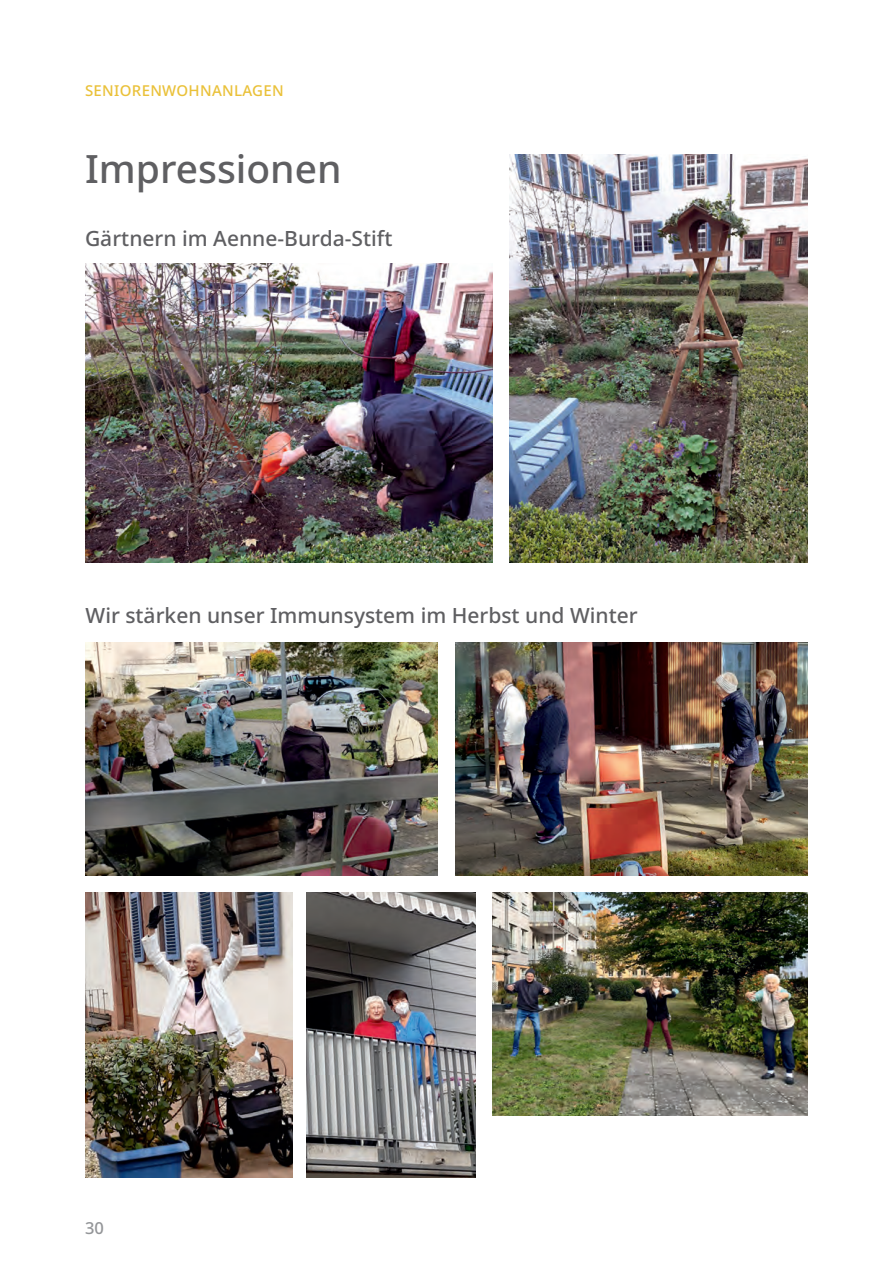
<style>
.page{position:relative;width:893px;height:1263px;background:#fff}
.page>*{position:absolute;margin:0;border:0;box-sizing:border-box;transform-origin:0 0}
.t1{font:500 39px "Noto Sans";color:#5f5f62}
.t2{font:500 21px "Noto Sans";color:#5f5f62}
.t3{font:500 16.5px "Noto Sans";color:#939598}
.t4{font:500 15px "Noto Sans";letter-spacing:.02em;color:#eac139}
</style>
<div class="page">
<img style="left:306px;top:892px;width:170px;height:286px">
<img style="left:85px;top:892px;width:208px;height:286px">
<img style="left:85px;top:264px;width:408px;height:298px">
<img style="left:85px;top:642px;width:353px;height:233px">
<img style="left:493px;top:892px;width:315px;height:224px">
<img style="left:455px;top:642px;width:353px;height:233px">
<img style="left:510px;top:154px;width:298px;height:408px">
<p class="t4" style="left:85px;top:80px;width:200px">SENIORENWOHNANLAGEN</p>
<h1 class="t1" style="left:85px;top:141px;width:258px">Impressionen</h1>
<p class="t2" style="left:85px;top:223px;width:309px">Gärtnern im Aenne-Burda-Stift</p>
<p class="t2" style="left:86px;top:600px;width:554px">Wir stärken unser Immunsystem im Herbst und Winter</p>
<p class="t3" style="left:85px;top:1216px;width:20px">30</p>
</div>
